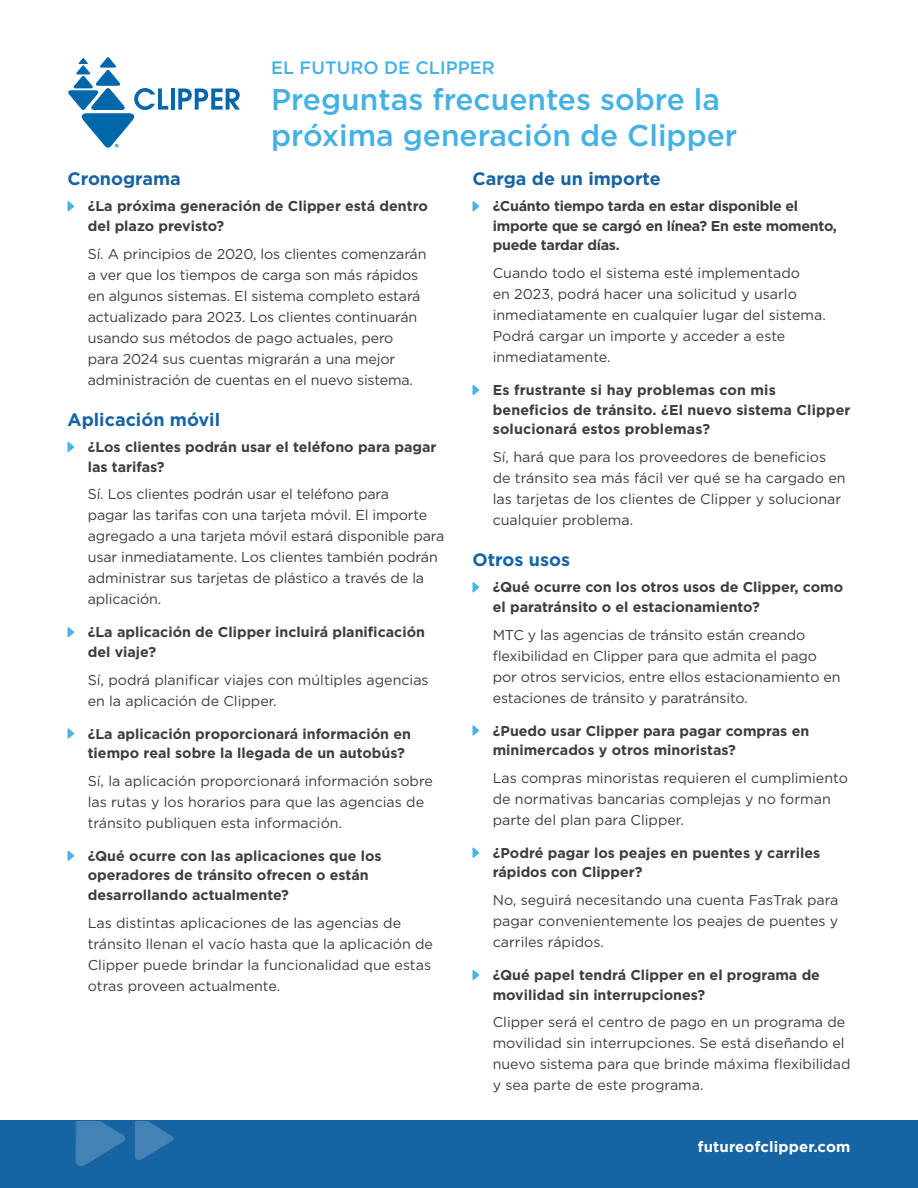
<style>
.page{position:relative;width:918px;height:1188px;background:#fff}
.page>*{position:absolute;margin:0;border:0;box-sizing:border-box;transform-origin:0 0}
.Main_Header{font:500 30px/36px "Gotham";color:#44b1e5}
.Subheads{font:700 18px "Gotham";color:#1764a4}
.Main_Header-2{font:500 18px "Gotham";color:#44b1e5}
.t1{font:700 15px "Gotham";letter-spacing:.01em;color:#fff}
.Body_copy{font:14.25px/21px "Gotham";color:#3e3e3f}
.Question{font:700 14.25px/19.5px "Gotham";color:#3e3e3f}
.Question-2{font:700 14.25px/19.5px "Gotham";letter-spacing:-.02em;color:#3e3e3f}
</style>
<div class="page">
<div style="left:0;top:1120px;width:918px;height:68px;background:#1764a4"></div>
<img style="left:75px;top:1121px;width:99px;height:45px">
<svg style="left:67px;top:201px;width:7px;height:11px"></svg>
<svg style="left:67px;top:442px;width:7px;height:10px"></svg>
<svg style="left:67px;top:627px;width:7px;height:11px"></svg>
<svg style="left:67px;top:728px;width:7px;height:11px"></svg>
<svg style="left:67px;top:850px;width:7px;height:11px"></svg>
<svg style="left:472px;top:201px;width:7px;height:11px"></svg>
<svg style="left:472px;top:385px;width:7px;height:10px"></svg>
<svg style="left:472px;top:582px;width:7px;height:11px"></svg>
<svg style="left:472px;top:725px;width:7px;height:11px"></svg>
<svg style="left:472px;top:847px;width:7px;height:11px"></svg>
<svg style="left:472px;top:970px;width:7px;height:10px"></svg>
<hr style="left:171px;top:89px;width:4px;height:21px;background:#0067aa">
<svg style="left:178px;top:89px;width:62px;height:21px"></svg>
<svg style="left:68px;top:57px;width:100px;height:91px"></svg>
<p class="Main_Header-2" style="left:271px;top:56px;width:225px">EL FUTURO DE CLIPPER</p>
<p class="Main_Header" style="left:271px;top:81px;width:468px">Preguntas frecuentes sobre la próxima generación de Clipper</p>
<p class="Subheads" style="left:68px;top:167px;width:115px">Cronograma</p>
<p class="Question" style="left:88px;top:197px;width:342px">¿La próxima generación de Clipper está dentro del plazo previsto?</p>
<p class="Body_copy" style="left:88px;top:243px;width:340px">Sí. A principios de 2020, los clientes comenzarán a ver que los tiempos de carga son más rápidos en algunos sistemas. El sistema completo estará actualizado para 2023. Los clientes continuarán usando sus métodos de pago actuales, pero para 2024 sus cuentas migrarán a una mejor administración de cuentas en el nuevo sistema.</p>
<p class="Subheads" style="left:68px;top:408px;width:154px">Aplicación móvil</p>
<p class="Question" style="left:88px;top:437px;width:350px">¿Los clientes podrán usar el teléfono para pagar las tarifas?</p>
<p class="Body_copy" style="left:88px;top:484px;width:358px">Sí. Los clientes podrán usar el teléfono para<br>pagar las tarifas con una tarjeta móvil. El importe agregado a una tarjeta móvil estará disponible para usar inmediatamente. Los clientes también podrán administrar sus tarjetas de plástico a través de la aplicación.</p>
<p class="Question" style="left:88px;top:623px;width:339px">¿La aplicación de Clipper incluirá planificación del viaje?</p>
<p class="Body_copy" style="left:88px;top:669px;width:342px">Sí, podrá planificar viajes con múltiples agencias en la aplicación de Clipper.</p>
<p class="Question" style="left:88px;top:724px;width:325px">¿La aplicación proporcionará información en tiempo real sobre la llegada de un autobús?</p>
<p class="Body_copy" style="left:88px;top:770px;width:347px">Sí, la aplicación proporcionará información sobre las rutas y los horarios para que las agencias de tránsito publiquen esta información.</p>
<p class="Question" style="left:88px;top:846px;width:295px">¿Qué ocurre con las aplicaciones que los operadores de tránsito ofrecen o están desarrollando actualmente?</p>
<p class="Body_copy" style="left:88px;top:912px;width:347px">Las distintas aplicaciones de las agencias de tránsito llenan el vacío hasta que la aplicación de Clipper puede brindar la funcionalidad que estas otras proveen actualmente.</p>
<p class="Subheads" style="left:472px;top:167px;width:190px">Carga de un importe</p>
<p class="Question-2" style="left:493px;top:197px;width:346px">¿Cuánto tiempo tarda en estar disponible el importe que se cargó en línea? En este momento, puede tardar días.</p>
<p class="Body_copy" style="left:493px;top:262px;width:335px">Cuando todo el sistema esté implementado<br>en 2023, podrá hacer una solicitud y usarlo inmediatamente en cualquier lugar del sistema.<br>Podrá cargar un importe y acceder a este inmediatamente.</p>
<p class="Question" style="left:493px;top:380px;width:359px">Es frustrante si hay problemas con mis beneficios de tránsito. ¿El nuevo sistema Clipper solucionará estos problemas?</p>
<p class="Body_copy" style="left:493px;top:446px;width:354px">Sí, hará que para los proveedores de beneficios de tránsito sea más fácil ver qué se ha cargado en las tarjetas de los clientes de Clipper y solucionar cualquier problema.</p>
<p class="Subheads" style="left:472px;top:548px;width:99px">Otros usos</p>
<p class="Question" style="left:493px;top:578px;width:352px">¿Qué ocurre con los otros usos de Clipper, como el paratránsito o el estacionamiento?</p>
<p class="Body_copy" style="left:493px;top:624px;width:349px">MTC y las agencias de tránsito están creando flexibilidad en Clipper para que admita el pago por otros servicios, entre ellos estacionamiento en estaciones de tránsito y paratránsito.</p>
<p class="Question" style="left:493px;top:721px;width:318px">¿Puedo usar Clipper para pagar compras en minimercados y otros minoristas?</p>
<p class="Body_copy" style="left:493px;top:767px;width:357px">Las compras minoristas requieren el cumplimiento de normativas bancarias complejas y no forman parte del plan para Clipper.</p>
<p class="Question" style="left:493px;top:843px;width:329px">¿Podré pagar los peajes en puentes y carriles rápidos con Clipper?</p>
<p class="Body_copy" style="left:493px;top:889px;width:347px;text-align:justify">No, seguirá necesitando una cuenta FasTrak para pagar convenientemente los peajes de puentes y carriles rápidos.</p>
<p class="Question" style="left:493px;top:965px;width:329px">¿Qué papel tendrá Clipper en el programa de movilidad sin interrupciones?</p>
<p class="Body_copy" style="left:493px;top:1012px;width:359px">Clipper será el centro de pago en un programa de movilidad sin interrupciones. Se está diseñando el nuevo sistema para que brinde máxima flexibilidad y sea parte de este programa.</p>
<p class="t1" style="left:698px;top:1136px;width:154px">futureofclipper.com</p>
</div>
